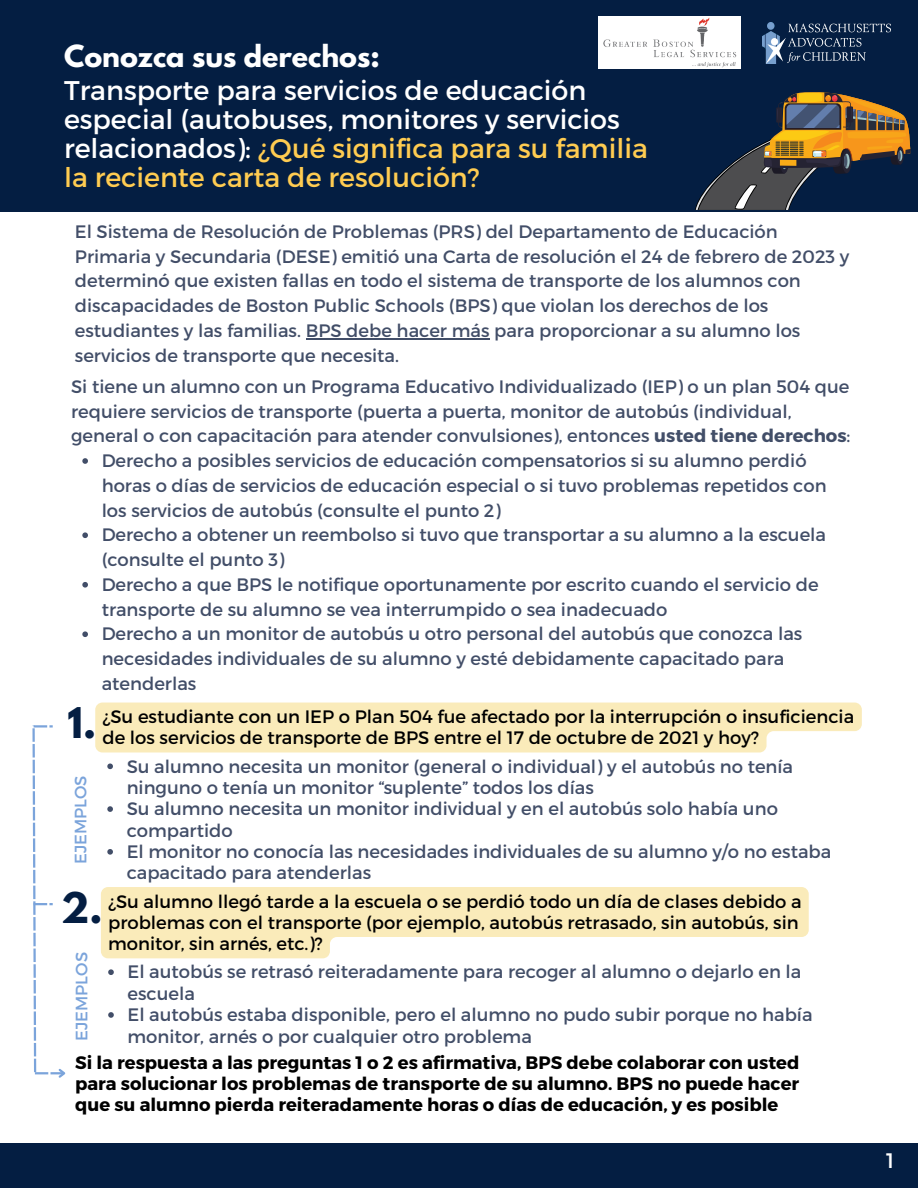
<style>
.page{position:relative;width:918px;height:1188px;background:#fff}
.page>*{position:absolute;margin:0;border:0;box-sizing:border-box;transform-origin:0 0}
.t1{font:700 37.5px "League Spartan";color:#041e42}
.t2{font:27px/29.2px "Montserrat";color:#fff}
.t3{font:700 27px "League Spartan";color:#fff}
.t4{font:21px "Montserrat";color:#fff}
.t5{font:18px/24.8px "Montserrat";color:#424e68}
.t6{font:18px/21.3px "Montserrat";color:#000}
.t7{font:700 18px/21.3px "Montserrat";color:#000;text-align:justify}
.t8{font:16.5px "Montserrat";color:#7ba4db}
.s1{color:#ffcc51}
.s2{font-weight:700}
</style>
<div class="page">
<div style="left:0;top:0;width:918px;height:211px;background:#041e42"></div>
<div style="left:0;top:1143px;width:918px;height:45px;background:#041e42"></div>
<hr style="left:33px;top:917px;width:3px;height:14px;background:#7ba4db">
<hr style="left:33px;top:901px;width:3px;height:14px;background:#7ba4db">
<hr style="left:32px;top:728px;width:3px;height:14px;background:#7ba4db">
<svg style="left:32px;top:725px;width:21px;height:3px"></svg>
<svg style="left:33px;top:744px;width:20px;height:161px"></svg>
<svg style="left:33px;top:933px;width:33px;height:145px"></svg>
<svg style="left:82px;top:458px;width:6px;height:6px"></svg>
<svg style="left:82px;top:532px;width:6px;height:6px"></svg>
<svg style="left:82px;top:582px;width:6px;height:6px"></svg>
<svg style="left:82px;top:631px;width:6px;height:6px"></svg>
<svg style="left:695px;top:92px;width:216px;height:118px"></svg>
<img style="left:762px;top:23px;width:129px;height:40px">
<img style="left:599px;top:17px;width:142px;height:52px">
<hr style="left:306px;top:338px;width:184px;height:1px;background:#424e68">
<div style="left:95px;top:703px;width:767px;height:49px;background:#faebba"></div>
<svg style="left:107px;top:764px;width:6px;height:5px"></svg>
<svg style="left:107px;top:806px;width:6px;height:6px"></svg>
<svg style="left:107px;top:849px;width:6px;height:6px"></svg>
<svg style="left:101px;top:887px;width:708px;height:71px;fill:#faebba"></svg>
<svg style="left:108px;top:969px;width:6px;height:6px"></svg>
<svg style="left:108px;top:1012px;width:6px;height:6px"></svg>
<h2 class="t3" style="left:64px;top:43px;width:317px">Conozca sus derechos:</h2>
<h2 class="t2" style="left:64px;top:74px;width:585px">Transporte para servicios de educación especial (autobuses, monitores y servicios relacionados): <span class="s1">¿Qué significa para su familia la reciente carta de resolución?</span></h2>
<p class="t5" style="left:75px;top:218px;width:776px">El Sistema de Resolución de Problemas (PRS) del Departamento de Educación Primaria y Secundaria (DESE) emitió una Carta de resolución el 24 de febrero de 2023 y determinó que existen fallas en todo el sistema de transporte de los alumnos con discapacidades de Boston Public Schools (BPS) que violan los derechos de los estudiantes y las familias. BPS debe hacer más para proporcionar a su alumno los servicios de transporte que necesita.</p>
<p class="t5" style="left:71px;top:373px;width:781px">Si tiene un alumno con un Programa Educativo Individualizado (IEP) o un plan 504 que requiere servicios de transporte (puerta a puerta, monitor de autobús (individual, general o con capacitación para atender convulsiones), entonces <span class="s2">usted tiene derechos</span>:</p>
<h1 class="t1" style="left:68px;top:705px;width:30px">1.</h1>
<p class="t8" style="left:70px;top:864px;width:90px;rotate:-90deg">EJEMPLOS</p>
<p class="t5" style="left:102px;top:448px;width:726px">Derecho a posibles servicios de educación compensatorios si su alumno perdió horas o días de servicios de educación especial o si tuvo problemas repetidos con los servicios de autobús (consulte el punto 2)<br>Derecho a obtener un reembolso si tuvo que transportar a su alumno a la escuela (consulte el punto 3)<br>Derecho a que BPS le notifique oportunamente por escrito cuando el servicio de transporte de su alumno se vea interrumpido o sea inadecuado<br>Derecho a un monitor de autobús u otro personal del autobús que conozca las necesidades individuales de su alumno y esté debidamente capacitado para atenderlas</p>
<p class="t6" style="left:102px;top:705px;width:753px">¿Su estudiante con un IEP o Plan 504 fue afectado por la interrupción o insuficiencia de los servicios de transporte de BPS entre el 17 de octubre de 2021 y hoy?</p>
<p class="t5" style="left:127px;top:755px;width:706px;line-height:21.3px">Su alumno necesita un monitor (general o individual) y el autobús no tenía ninguno o tenía un monitor “suplente” todos los días<br>Su alumno necesita un monitor individual y en el autobús solo había uno compartido<br>El monitor no conocía las necesidades individuales de su alumno y/o no estaba capacitado para atenderlas</p>
<h1 class="t1" style="left:61px;top:889px;width:43px">2.</h1>
<p class="t6" style="left:108px;top:890px;width:695px">¿Su alumno llegó tarde a la escuela o se perdió todo un día de clases debido a problemas con el transporte (por ejemplo, autobús retrasado, sin autobús, sin monitor, sin arnés, etc.)?</p>
<p class="t5" style="left:128px;top:960px;width:687px;line-height:21.3px">El autobús se retrasó reiteradamente para recoger al alumno o dejarlo en la escuela<br>El autobús estaba disponible, pero el alumno no pudo subir porque no había monitor, arnés o por cualquier otro problema</p>
<p class="t7" style="left:75px;top:1051px;width:726px">Si la respuesta a las preguntas 1 o 2 es afirmativa, BPS debe colaborar con usted para solucionar los problemas de transporte de su alumno. BPS no puede hacer que su alumno pierda reiteradamente horas o días de educación, y es posible</p>
<p class="t8" style="left:71px;top:1041px;width:90px;rotate:-90deg">EJEMPLOS</p>
<p class="t4" style="left:886px;top:1147px;width:10px">1</p>
</div>
